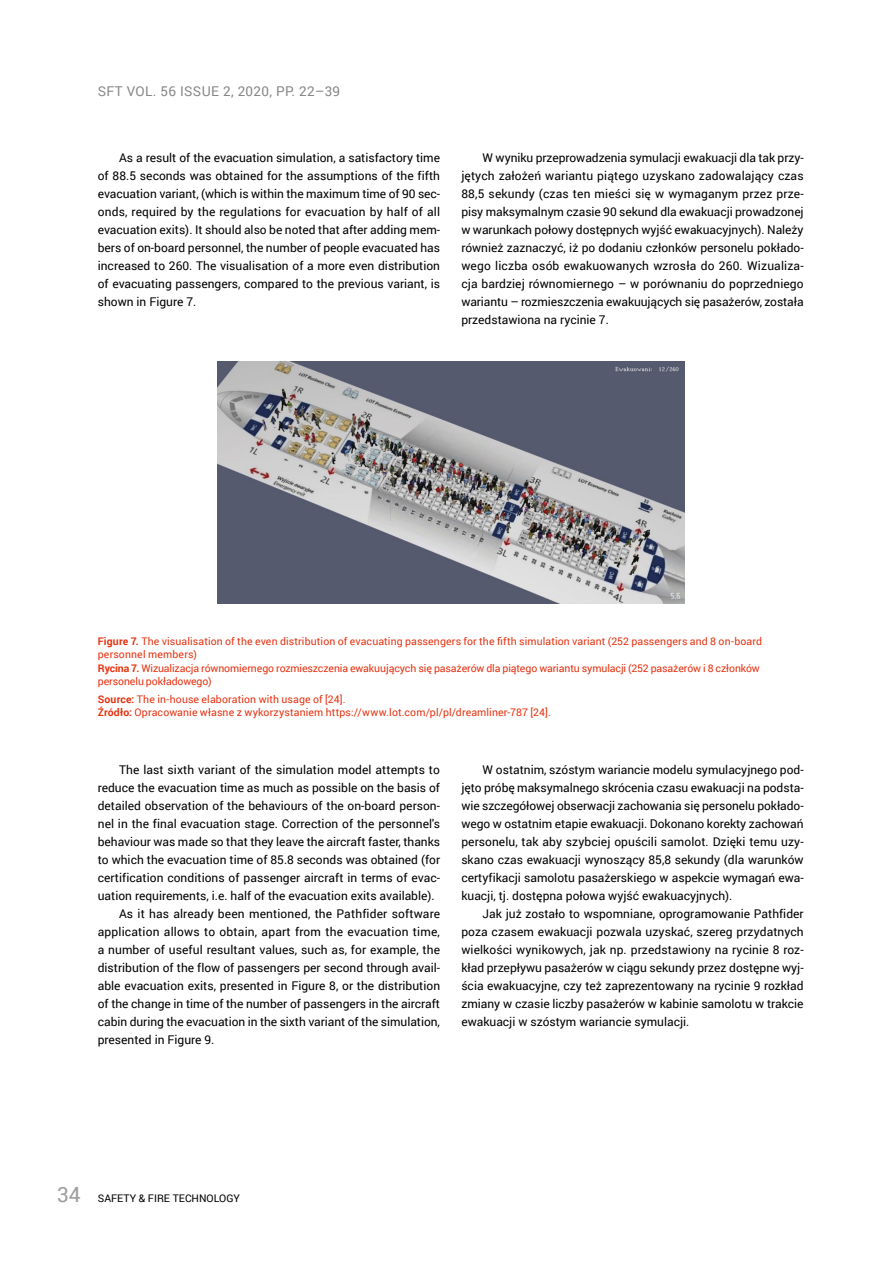
<style>
.page{position:relative;width:893px;height:1263px;background:#fff}
.page>*{position:absolute;margin:0;border:0;box-sizing:border-box;transform-origin:0 0}
.t1{font:13.5px "Roboto";letter-spacing:.025em;color:#878787}
.t2{font:12px/18px "Roboto";color:#000;text-align:justify}
.t3{font:10.5px/13.5px "Roboto";letter-spacing:.005em;color:#e63312}
.t4{font:10.5px "Roboto";color:#000}
.s1{font-weight:700}
.s2{font-size:21px;color:#9d9d9c}
</style>
<div class="page">
<img style="left:217px;top:362px;width:467px;height:241px">
<p class="t1" style="left:98px;top:82px;width:244px">SFT VOL. 56 ISSUE 2, 2020, PP. 22–39</p>
<p class="t2" style="left:98px;top:148px;width:344px;text-indent:21px">As a result of the evacuation simulation, a satisfactory time of 88.5 seconds was obtained for the assumptions of the fifth evacuation variant, (which is within the maximum time of 90 sec&shy;onds, required by the regulations for evacuation by half of all evacuation exits). It should also be noted that after adding mem&shy;bers of on-board personnel, the number of people evacuated has increased to 260. The visualisation of a more even distribution of evacuating passengers, compared to the previous variant, is shown in Figure 7.</p>
<p class="t2" style="left:461px;top:148px;width:344px;text-indent:21px">W wyniku przeprowadzenia symulacji ewakuacji dla tak przy&shy;jętych założeń wariantu piątego uzyskano zadowalający czas 88,5 sekundy (czas ten mieści się w wymaganym przez prze&shy;pisy maksymalnym czasie 90 sekund dla ewakuacji prowadzonej w warunkach połowy dostępnych wyjść ewakuacyjnych). Należy również zaznaczyć, iż po dodaniu członków personelu pokłado&shy;wego liczba osób ewakuowanych wzrosła do 260. Wizualiza&shy;cja bardziej równomiernego – w porównaniu do poprzedniego wariantu – rozmieszczenia ewakuujących się pasażerów, została przedstawiona na rycinie 7.</p>
<p class="t3" style="left:98px;top:634px;width:666px"><span class="s1">Figure 7.</span> The visualisation of the even distribution of evacuating passengers for the fifth simulation variant (252 passengers and 8 on-board personnel members)<br><span class="s1">Rycina 7.</span> Wizualizacja równomiernego rozmieszczenia ewakuujących się pasażerów dla piątego wariantu symulacji (252 pasażerów i 8 członków personelu pokładowego)</p>
<p class="t3" style="left:98px;top:692px;width:455px"><span class="s1">Source:</span> The in-house elaboration with usage of [24].<br><span class="s1">Źródło:</span> Opracowanie własne z wykorzystaniem https://www.lot.com/pl/pl/dreamliner-787 [24].</p>
<p class="t2" style="left:119px;top:760px;width:322px">The last sixth variant of the simulation model attempts to</p>
<p class="t2" style="left:98px;top:778px;width:344px">reduce the evacuation time as much as possible on the basis of</p>
<p class="t2" style="left:98px;top:796px;width:344px">detailed observation of the behaviours of the on-board person-</p>
<p class="t2" style="left:98px;top:814px;width:344px">nel in the final evacuation stage. Correction of the personnel's</p>
<p class="t2" style="left:98px;top:832px;width:344px">behaviour was made so that they leave the aircraft faster, thanks</p>
<p class="t2" style="left:98px;top:850px;width:344px">to which the evacuation time of 85.8 seconds was obtained (for</p>
<p class="t2" style="left:98px;top:868px;width:344px">certification conditions of passenger aircraft in terms of evac-</p>
<p class="t2" style="left:98px;top:886px;width:338px">uation requirements, i.e. half of the evacuation exits available).</p>
<p class="t2" style="left:119px;top:904px;width:323px">As it has already been mentioned, the Pathfider software</p>
<p class="t2" style="left:98px;top:922px;width:344px">application allows to obtain, apart from the evacuation time,</p>
<p class="t2" style="left:98px;top:940px;width:344px">a number of useful resultant values, such as, for example, the</p>
<p class="t2" style="left:98px;top:958px;width:344px">distribution of the flow of passengers per second through avail-</p>
<p class="t2" style="left:98px;top:976px;width:344px">able evacuation exits, presented in Figure 8, or the distribution</p>
<p class="t2" style="left:98px;top:994px;width:344px">of the change in time of the number of passengers in the aircraft</p>
<p class="t2" style="left:98px;top:1012px;width:344px">cabin during the evacuation in the sixth variant of the simulation,</p>
<p class="t2" style="left:98px;top:1030px;width:118px">presented in Figure 9.</p>
<p class="t2" style="left:461px;top:760px;width:344px;text-indent:21px">W ostatnim, szóstym wariancie modelu symulacyjnego pod&shy;jęto próbę maksymalnego skrócenia czasu ewakuacji na podsta&shy;wie szczegółowej obserwacji zachowania się personelu pokłado&shy;wego w ostatnim etapie ewakuacji. Dokonano korekty zachowań personelu, tak aby szybciej opuścili samolot. Dzięki temu uzy&shy;skano czas ewakuacji wynoszący 85,8 sekundy (dla warunków certyfikacji samolotu pasażerskiego w aspekcie wymagań ewa&shy;kuacji, tj. dostępna połowa wyjść ewakuacyjnych).</p>
<p class="t2" style="left:461px;top:904px;width:344px;text-indent:21px">Jak już zostało to wspomniane, oprogramowanie Pathfider poza czasem ewakuacji pozwala uzyskać, szereg przydatnych wielkości wynikowych, jak np. przedstawiony na rycinie 8 roz&shy;kład przepływu pasażerów w ciągu sekundy przez dostępne wyj&shy;ścia ewakuacyjne, czy też zaprezentowany na rycinie 9 rozkład zmiany w czasie liczby pasażerów w kabinie samolotu w trakcie ewakuacji w szóstym wariancie symulacji.</p>
<p class="t4" style="left:57px;top:1190px;width:184px"><span class="s2">34</span> SAFETY &amp; FIRE TECHNOLOGY</p>
</div>
